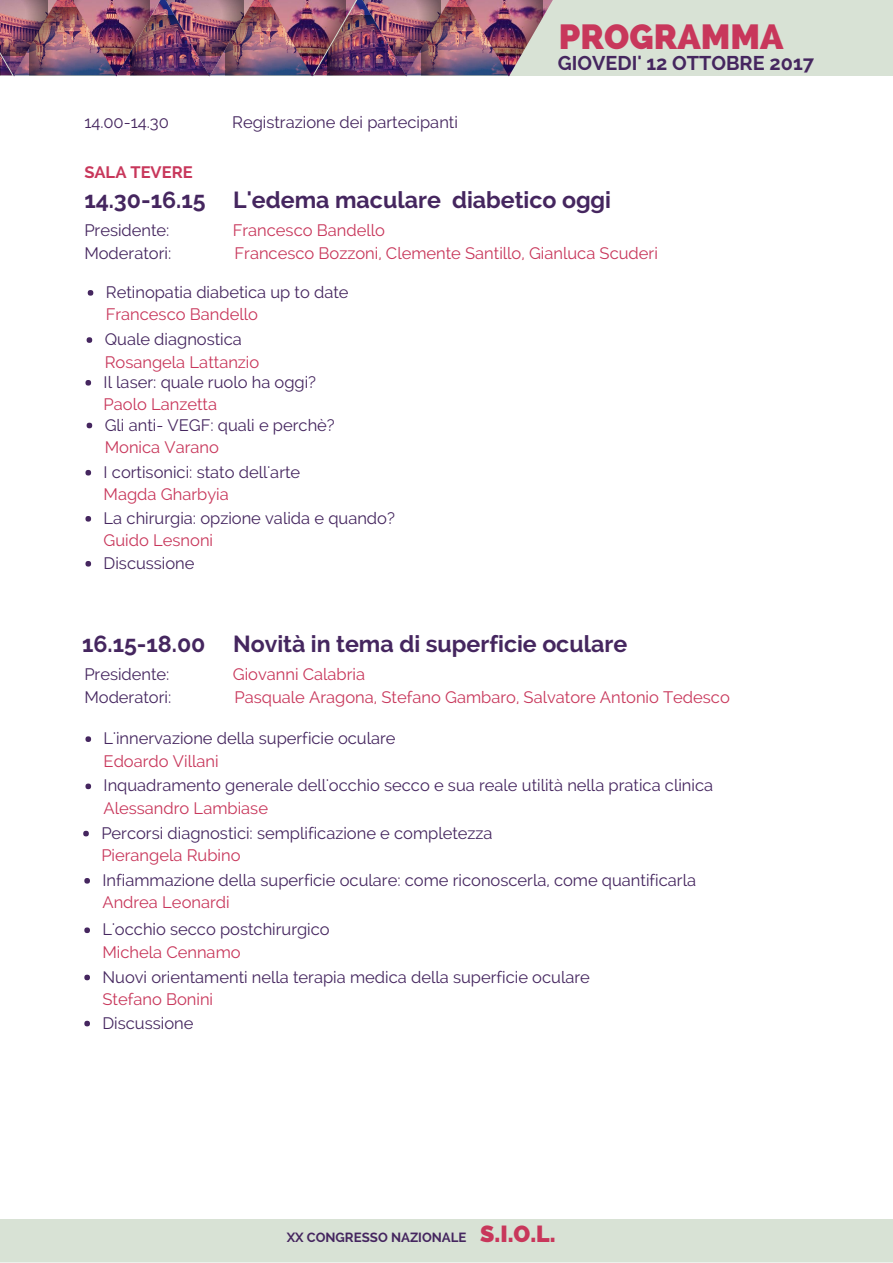
<style>
.page{position:relative;width:893px;height:1263px;background:#fff}
.page>*{position:absolute;margin:0;border:0;box-sizing:border-box;transform-origin:0 0}
.t1{font:800 34.65px "Raleway";color:#c8375b}
.t2{font:700 23.1px "Raleway";color:#45265f}
.t3{font:700 19.8px "Raleway";color:#45265f}
.t4{font:16.5px "Raleway";color:#45265f}
.t5{font:16.5px "Raleway";color:#c8375b}
.t6{font:700 16.5px "Raleway";color:#c8375b}
.t7{font:700 13.2px "Raleway";color:#45265f}
.s1{font-weight:800;font-size:23.1px;color:#c8375b}
</style>
<div class="page">
<div style="left:0;top:0;width:892px;height:75px;background:#d8e2d5"></div>
<svg style="left:0;top:0;width:13px;height:56px"></svg>
<img style="left:13px;top:0;width:452px;height:75px">
<img style="left:29px;top:8px;width:43px;height:67px">
<svg style="left:0;top:54px;width:12px;height:21px"></svg>
<img style="left:72px;top:0;width:88px;height:76px">
<img style="left:72px;top:0;width:78px;height:56px">
<img style="left:166px;top:0;width:88px;height:76px">
<svg style="left:166px;top:0;width:77px;height:56px;background:#99667b"></svg>
<img style="left:226px;top:8px;width:42px;height:67px">
<img style="left:131px;top:15px;width:78px;height:60px">
<img style="left:268px;top:0;width:88px;height:76px">
<img style="left:268px;top:0;width:77px;height:56px">
<img style="left:362px;top:0;width:88px;height:76px">
<svg style="left:362px;top:0;width:78px;height:56px;background:#9b687c"></svg>
<img style="left:421px;top:8px;width:44px;height:67px">
<img style="left:327px;top:15px;width:79px;height:60px">
<img style="left:465px;top:0;width:88px;height:76px">
<img style="left:465px;top:0;width:77px;height:56px">
<div style="left:0;top:1219px;width:892px;height:43px;background:#d8e2d5"></div>
<svg style="left:88px;top:290px;width:5px;height:6px"></svg>
<svg style="left:87px;top:337px;width:5px;height:6px"></svg>
<svg style="left:85px;top:380px;width:6px;height:6px"></svg>
<svg style="left:87px;top:423px;width:5px;height:5px"></svg>
<svg style="left:85px;top:470px;width:6px;height:5px"></svg>
<svg style="left:85px;top:516px;width:6px;height:6px"></svg>
<svg style="left:85px;top:561px;width:6px;height:6px"></svg>
<svg style="left:85px;top:736px;width:6px;height:6px"></svg>
<svg style="left:85px;top:783px;width:6px;height:6px"></svg>
<svg style="left:83px;top:831px;width:6px;height:5px"></svg>
<svg style="left:84px;top:878px;width:6px;height:6px"></svg>
<svg style="left:84px;top:927px;width:6px;height:6px"></svg>
<svg style="left:84px;top:975px;width:6px;height:5px"></svg>
<svg style="left:84px;top:1021px;width:6px;height:5px"></svg>
<h1 class="t1" style="left:558px;top:17px;width:226px">PROGRAMMA</h1>
<p class="t3" style="left:558px;top:51px;width:258px">GIOVEDI' 12 OTTOBRE 2017</p>
<p class="t4" style="left:84px;top:113px;width:86px">14.00-14.30</p>
<p class="t4" style="left:232px;top:113px;width:227px">Registrazione dei partecipanti</p>
<p class="t6" style="left:84px;top:162px;width:110px">SALA TEVERE</p>
<h2 class="t2" style="left:84px;top:186px;width:528px">14.30-16.15 L'edema maculare diabetico oggi</h2>
<p class="t4" style="left:84px;top:221px;width:87px">Presidente:</p>
<p class="t5" style="left:233px;top:221px;width:154px">Francesco Bandello</p>
<p class="t4" style="left:84px;top:243px;width:88px">Moderatori:</p>
<p class="t5" style="left:234px;top:243px;width:425px">Francesco Bozzoni, Clemente Santillo, Gianluca Scuderi</p>
<p class="t4" style="left:106px;top:282px;width:244px">Retinopatia diabetica up to date</p>
<p class="t5" style="left:106px;top:305px;width:154px">Francesco Bandello</p>
<p class="t4" style="left:105px;top:330px;width:139px">Quale diagnostica</p>
<p class="t5" style="left:105px;top:352px;width:156px">Rosangela Lattanzio</p>
<p class="t4" style="left:104px;top:372px;width:214px">Il laser: quale ruolo ha oggi?</p>
<p class="t5" style="left:104px;top:395px;width:115px">Paolo Lanzetta</p>
<p class="t4" style="left:105px;top:415px;width:231px">Gli anti- VEGF: quali e perchè?</p>
<p class="t5" style="left:105px;top:437px;width:116px">Monica Varano</p>
<p class="t4" style="left:104px;top:462px;width:198px">I cortisonici: stato dell'arte</p>
<p class="t5" style="left:104px;top:485px;width:127px">Magda Gharbyia</p>
<p class="t4" style="left:104px;top:508px;width:293px">La chirurgia: opzione valida e quando?</p>
<p class="t5" style="left:104px;top:531px;width:111px">Guido Lesnoni</p>
<p class="t4" style="left:104px;top:553px;width:92px">Discussione</p>
<h2 class="t2" style="left:82px;top:630px;width:546px">16.15-18.00 Novità in tema di superficie oculare</h2>
<p class="t4" style="left:84px;top:665px;width:87px">Presidente:</p>
<p class="t5" style="left:233px;top:665px;width:134px">Giovanni Calabria</p>
<p class="t4" style="left:84px;top:687px;width:88px">Moderatori:</p>
<p class="t5" style="left:234px;top:687px;width:497px">Pasquale Aragona, Stefano Gambaro, Salvatore Antonio Tedesco</p>
<p class="t4" style="left:104px;top:729px;width:293px">L'innervazione della superficie oculare</p>
<p class="t5" style="left:104px;top:751px;width:116px">Edoardo Villani</p>
<p class="t4" style="left:104px;top:776px;width:611px">Inquadramento generale dell'occhio secco e sua reale utilità nella pratica clinica</p>
<p class="t5" style="left:104px;top:798px;width:166px">Alessandro Lambiase</p>
<p class="t4" style="left:101px;top:823px;width:393px">Percorsi diagnostici: semplificazione e completezza</p>
<p class="t5" style="left:101px;top:846px;width:141px">Pierangela Rubino</p>
<p class="t4" style="left:102px;top:870px;width:595px">Infiammazione della superficie oculare: come riconoscerla, come quantificarla</p>
<p class="t5" style="left:102px;top:893px;width:129px">Andrea Leonardi</p>
<p class="t4" style="left:102px;top:920px;width:229px">L'occhio secco postchirurgico</p>
<p class="t5" style="left:102px;top:942px;width:140px">Michela Cennamo</p>
<p class="t4" style="left:102px;top:967px;width:489px">Nuovi orientamenti nella terapia medica della superficie oculare</p>
<p class="t5" style="left:102px;top:989px;width:112px">Stefano Bonini</p>
<p class="t4" style="left:102px;top:1013px;width:92px">Discussione</p>
<p class="t7" style="left:287px;top:1230px;width:270px">XX CONGRESSO NAZIONALE <span class="s1">S.I.O.L.</span></p>
</div>
